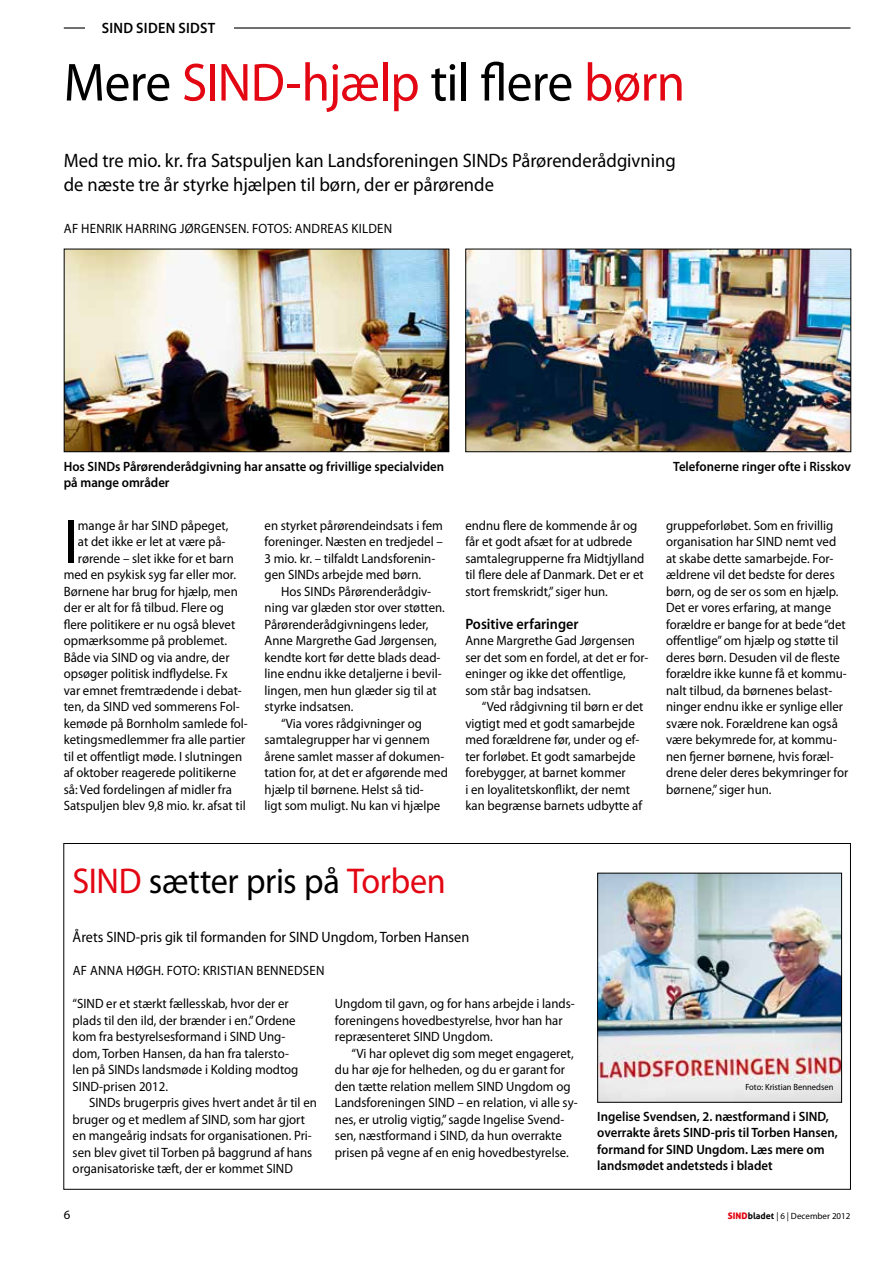
<style>
.page{position:relative;width:893px;height:1263px;background:#fff}
.page>*{position:absolute;margin:0;border:0;box-sizing:border-box;transform-origin:0 0}
.t1{font:62.4px "Myriad Pro";color:#000;scale:.95 1}
.t2{font:54px "Myriad Pro";letter-spacing:-.015em;color:#e30613;scale:.95 1}
.t3{font:36px "Myriad Pro";letter-spacing:-.01em;color:#000;scale:.95 1}
.t4{font:19.5px/24px "Myriad Pro";color:#000;scale:.95 1}
.t5{font:15px "Myriad Pro";color:#000;scale:.95 1}
.t6{font:600 15px "Myriad Pro";color:#000;scale:.95 1}
.t7{font:600 15px "Myriad Pro";letter-spacing:.02em;color:#000;scale:.95 1}
.t8{font:13.5px/16.5px "Myriad Pro";color:#000;scale:.95 1}
.t9{font:600 13.5px/16.5px "Myriad Pro";color:#000;scale:.95 1}
.t10{font:13.5px "Myriad Pro";letter-spacing:.02em;color:#000;scale:.95 1}
.t11{font:12.75px "Myriad Pro";color:#000}
.t12{font:9px "Myriad Pro";color:#000}
.t13{font:9px "Myriad Pro";color:#000;scale:.95 1}
.s1{color:#000}
.s2{color:#e30613}
.s3{font-family:"Aller Display";color:#e30613}
.s4{font-family:"Aller";font-weight:700}
</style>
<div class="page">
<hr style="left:64px;top:27px;width:786px;height:2px;background:#000">
<div style="left:85px;top:21px;width:149px;height:16px;background:#fff"></div>
<img style="left:599px;top:875px;width:241px;height:226px">
<div style="left:597px;top:873px;width:245px;height:230px;border:1px solid #000"></div>
<img style="left:66px;top:251px;width:381px;height:199px">
<div style="left:64px;top:249px;width:385px;height:203px;border:1px solid #000"></div>
<img style="left:467px;top:251px;width:382px;height:199px">
<div style="left:465px;top:249px;width:386px;height:203px;border:1px solid #000"></div>
<p class="t7" style="left:102px;top:18px;width:121px">SIND SIDEN SIDST</p>
<h2 class="t2" style="left:64px;top:49px;width:656px"><span class="s1">Mere</span> SIND-hjælp <span class="s1">til flere</span> børn</h2>
<h3 class="t4" style="left:64px;top:148px;width:646px">Med tre mio. kr. fra Satspuljen kan Landsforeningen SINDs Pårørenderådgivning de næste tre år styrke hjælpen til børn, der er pårørende</h3>
<p class="t10" style="left:64px;top:220px;width:347px">AF HENRIK HARRING JØRGENSEN. FOTOS: ANDREAS KILDEN</p>
<p class="t9" style="left:64px;top:458px;width:402px">Hos SINDs Pårørenderådgivning har ansatte og frivillige specialviden på mange områder</p>
<p class="t9" style="left:673px;top:458px;width:188px">Telefonerne ringer ofte i Risskov</p>
<h1 class="t1" style="left:64px;top:503px;width:16px">I</h1>
<p class="t8" style="left:78px;top:517px;width:160px">mange år har SIND påpeget,</p>
<p class="t8" style="left:78px;top:533px;width:157px">at det ikke er let at være på-</p>
<p class="t8" style="left:78px;top:550px;width:166px">rørende – slet ikke for et barn</p>
<p class="t8" style="left:64px;top:566px;width:183px">med en psykisk syg far eller mor.</p>
<p class="t8" style="left:64px;top:583px;width:185px">Børnene har brug for hjælp, men</p>
<p class="t8" style="left:64px;top:599px;width:170px">der er alt for få tilbud. Flere og</p>
<p class="t8" style="left:64px;top:616px;width:182px">flere politikere er nu også blevet</p>
<p class="t8" style="left:64px;top:632px;width:173px">opmærksomme på problemet.</p>
<p class="t8" style="left:64px;top:649px;width:176px">Både via SIND og via andre, der</p>
<p class="t8" style="left:64px;top:665px;width:174px">opsøger politisk indflydelse. Fx</p>
<p class="t8" style="left:64px;top:682px;width:189px">var emnet fremtrædende i debat-</p>
<p class="t8" style="left:64px;top:698px;width:187px">ten, da SIND ved sommerens Fol-</p>
<p class="t8" style="left:64px;top:715px;width:195px">kemøde på Bornholm samlede fol-</p>
<p class="t8" style="left:64px;top:731px;width:193px">ketingsmedlemmer fra alle partier</p>
<p class="t8" style="left:64px;top:748px;width:189px">til et offentligt møde. I slutningen</p>
<p class="t8" style="left:64px;top:764px;width:183px">af oktober reagerede politikerne</p>
<p class="t8" style="left:64px;top:781px;width:179px">så: Ved fordelingen af midler fra</p>
<p class="t8" style="left:64px;top:797px;width:193px">Satspuljen blev 9,8 mio. kr. afsat til</p>
<p class="t8" style="left:265px;top:517px;width:189px">en styrket pårørendeindsats i fem foreninger. Næsten en tredjedel –<br>3 mio. kr. – tilfaldt Landsforenin&shy;gen SINDs arbejde med børn.</p>
<p class="t8" style="left:281px;top:583px;width:159px">Hos SINDs Pårørenderådgiv-</p>
<p class="t8" style="left:265px;top:599px;width:191px">ning var glæden stor over støtten.</p>
<p class="t8" style="left:265px;top:616px;width:174px">Pårørenderådgivningens leder,</p>
<p class="t8" style="left:265px;top:632px;width:183px">Anne Margrethe Gad Jørgensen,</p>
<p class="t8" style="left:265px;top:649px;width:187px">kendte kort før dette blads dead-</p>
<p class="t8" style="left:265px;top:665px;width:188px">line endnu ikke detaljerne i bevil-</p>
<p class="t8" style="left:265px;top:682px;width:183px">lingen, men hun glæder sig til at</p>
<p class="t8" style="left:265px;top:698px;width:95px">styrke indsatsen.</p>
<p class="t8" style="left:281px;top:715px;width:150px">“Via vores rådgivninger og</p>
<p class="t8" style="left:265px;top:731px;width:175px">samtalegrupper har vi gennem</p>
<p class="t8" style="left:265px;top:748px;width:191px">årene samlet masser af dokumen-</p>
<p class="t8" style="left:265px;top:764px;width:195px">tation for, at det er afgørende med</p>
<p class="t8" style="left:265px;top:781px;width:169px">hjælp til børnene. Helst så tid-</p>
<p class="t8" style="left:265px;top:797px;width:186px">ligt som muligt. Nu kan vi hjælpe</p>
<p class="t8" style="left:465px;top:517px;width:190px">endnu flere de kommende år og får et godt afsæt for at udbrede samtalegrupperne fra Midtjylland til flere dele af Danmark. Det er et stort fremskridt,” siger hun.</p>
<p class="t6" style="left:465px;top:614px;width:121px">Positive erfaringer</p>
<p class="t8" style="left:465px;top:632px;width:194px">Anne Margrethe Gad Jørgensen ser det som en fordel, at det er for&shy;eninger og ikke det offentlige, som står bag indsatsen.</p>
<p class="t8" style="left:465px;top:698px;width:189px;text-indent:17px">“Ved rådgivning til børn er det vigtigt med et godt samarbejde med forældrene før, under og ef&shy;ter forløbet. Et godt samarbejde forebygger, at barnet kommer<br>i en loyalitetskonflikt, der nemt kan begrænse barnets udbytte af</p>
<p class="t8" style="left:666px;top:517px;width:193px">gruppeforløbet. Som en frivillig organisation har SIND nemt ved at skabe dette samarbejde. For&shy;ældrene vil det bedste for deres børn, og de ser os som en hjælp.<br>Det er vores erfaring, at mange forældre er bange for at bede “det offentlige” om hjælp og støtte til deres børn. Desuden vil de fleste forældre ikke kunne få et kommu&shy;nalt tilbud, da børnenes belast&shy;ninger endnu ikke er synlige eller svære nok. Forældrene kan også være bekymrede for, at kommu&shy;nen fjerner børnene, hvis foræl&shy;drene deler deres bekymringer for børnene,” siger hun.</p>
<h3 class="t3" style="left:73px;top:858px;width:394px"><span class="s2">SIND</span> sætter pris på <span class="s2">Torben</span></h3>
<p class="t5" style="left:73px;top:928px;width:419px">Årets SIND-pris gik til formanden for SIND Ungdom, Torben Hansen</p>
<p class="t10" style="left:73px;top:962px;width:267px">AF ANNA HØGH. FOTO: KRISTIAN BENNEDSEN</p>
<p class="t8" style="left:73px;top:995px;width:239px">“SIND er et stærkt fællesskab, hvor der er plads til den ild, der brænder i en.” Ordene kom fra bestyrelsesformand i SIND Ung&shy;dom, Torben Hansen, da han fra talersto&shy;len på SINDs landsmøde i Kolding modtog SIND‑prisen 2012.</p>
<p class="t8" style="left:73px;top:1094px;width:259px;text-indent:17px">SINDs brugerpris gives hvert andet år til en bruger og et medlem af SIND, som har gjort en mangeårig indsats for organisationen. Pri&shy;sen blev givet til Torben på baggrund af hans organisatoriske tæft, der er kommet SIND</p>
<p class="t8" style="left:335px;top:995px;width:254px">Ungdom til gavn, og for hans arbejde i lands&shy;foreningens hovedbestyrelse, hvor han har repræsenteret SIND Ungdom.</p>
<p class="t8" style="left:335px;top:1045px;width:257px;text-indent:17px">“Vi har oplevet dig som meget engageret, du har øje for helheden, og du er garant for den tætte relation mellem SIND Ungdom og Landsforeningen SIND – en relation, vi alle sy&shy;nes, er utrolig vigtig,” sagde Ingelise Svend&shy;sen, næstformand i SIND, da hun overrakte prisen på vegne af en enig hovedbestyrelse.</p>
<p class="t13" style="left:745px;top:1081px;width:94px">Foto: Kristian Bennedsen</p>
<p class="t9" style="left:597px;top:1107px;width:255px">Ingelise Svendsen, 2. næstformand i SIND, overrakte årets SIND-pris til Torben Hansen, formand for SIND Ungdom. Læs mere om landsmødet andetsteds i bladet</p>
<p class="t11" style="left:64px;top:1207px;width:8px">6</p>
<p class="t12" style="left:728px;top:1210px;width:124px"><span class="s3">SIND</span><span class="s4">bladet</span> | 6 | December 2012</p>
</div>
